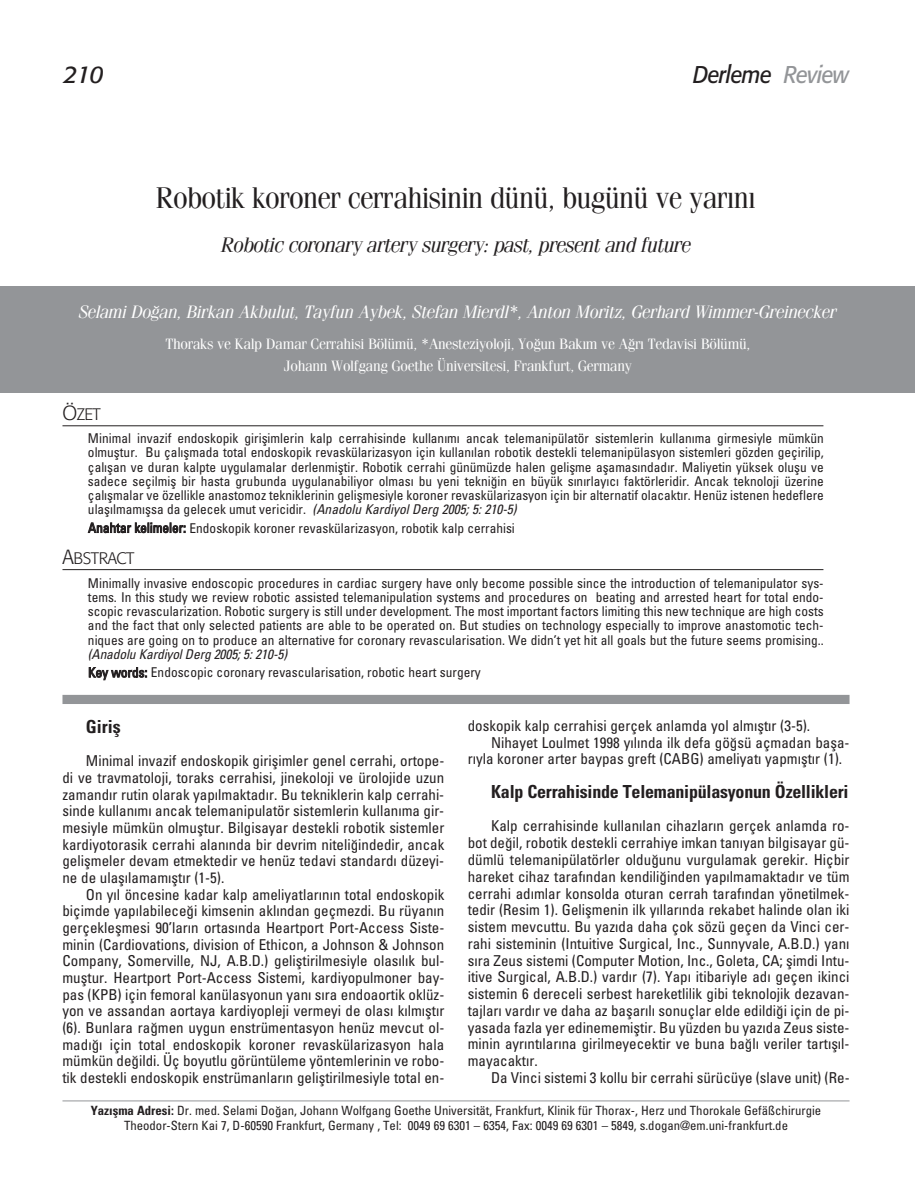
<style>
.page{position:relative;width:915px;height:1191px;background:#fff}
.page>*{position:absolute;margin:0;border:0;box-sizing:border-box;transform-origin:0 0}
.t1{font:30px "Fenice";letter-spacing:-.025em;color:#231f20}
.t2{font:italic 24px "Formata";letter-spacing:-.03em;color:#231f20;scale:.9 1}
.t3{font:italic 24px "Formata";letter-spacing:-.03em;color:#231f20}
.t4{font:italic 21px "Fenice";letter-spacing:-.03em;color:#231f20}
.t5{font:italic 18px "Fenice";letter-spacing:-.02em;color:#fff}
.t6{font:700 condensed 18px "Univers";letter-spacing:-.015em;color:#231f20}
.t7{font:300 16.5px "Formata";letter-spacing:-.025em;color:#231f20}
.t8{font:condensed 15px/16.6px "Univers";color:#231f20;text-align:justify}
.t9{font:15px/22.2px "Fenice";letter-spacing:-.02em;color:#fff;text-align:center}
.t10{font:condensed 13.5px/14.2px "Univers";color:#231f20;text-align:justify}
.t11{font:italic condensed 13.5px "Univers";color:#231f20}
.t12{font:condensed 12.75px/15px "Univers";color:#231f20;text-align:center}
.s1{color:#939598}
.s2{font-size:20.25px}
.s3{font-style:italic}
.s4{font-weight:700}
</style>
<div class="page">
<div style="left:0;top:286px;width:914px;height:106px;background:#939598"></div>
<hr style="left:62px;top:425px;width:761px;height:1px;background:#231f20">
<hr style="left:62px;top:569px;width:761px;height:1px;background:#231f20">
<div style="left:62px;top:695px;width:787px;height:9px;background:#939598"></div>
<hr style="left:62px;top:1100px;width:787px;height:1px;background:#939598">
<h2 class="t3" style="left:64px;top:64px;width:41px">210</h2>
<h2 class="t2" style="left:693px;top:64px;width:175px">Derleme <span class="s1">Review</span></h2>
<h1 class="t1" style="left:155px;top:187px;width:601px">Robotik koroner cerrahisinin dünü, bugünü ve yar›n›</h1>
<h3 class="t4" style="left:220px;top:237px;width:471px">Robotic coronary artery surgery: past, present and future</h3>
<p class="t5" style="left:79px;top:306px;width:759px">Selami Do¤an, Birkan Akbulut, Tayfun Aybek, Stefan Mierdl*, Anton Moritz, Gerhard Wimmer-Greinecker</p>
<p class="t9" style="left:165px;top:334px;width:586px">Thoraks ve Kalp Damar Cerrahisi Bölümü, *Anesteziyoloji, Yo¤un Bak›m ve A¤r› Tedavisi Bölümü,<br>Johann Wolfgang Goethe Üniversitesi, Frankfurt, Germany</p>
<p class="t7" style="left:62px;top:407px;width:40px"><span class="s2">Ö</span>ZET</p>
<p class="t10" style="left:88px;top:432px;width:737px">Minimal invazif endoskopik giriflimlerin kalp cerrahisinde kullan›m› ancak telemanipülatör sistemlerin kullan›ma girmesiyle mümkün olmufltur. Bu çal›flmada total endoskopik revaskülarizasyon için kullan›lan robotik destekli telemanipülasyon sistemleri gözden geçirilip, çal›flan ve duran kalpte uygulamalar derlenmifltir. Robotik cerrahi günümüzde halen geliflme aflamas›ndad›r. Maliyetin yüksek oluflu ve sadece seçilmifl bir hasta grubunda uygulanabiliyor olmas› bu yeni tekni¤in en büyük s›n›rlay›c› faktörleridir. Ancak teknoloji üzerine çal›flmalar ve özellikle anastomoz tekniklerinin geliflmesiyle koroner revaskülarizasyon için bir alternatif olacakt›r. Henüz istenen hedeflere ulafl›lmam›flsa da gelecek umut vericidir. <span class="s3">(Anadolu KardiyolDerg 2005;5:210-5)</span></p>
<p class="t10" style="left:88px;top:522px;width:428px">Anahtar kelimeler: Endoskopik koroner revaskülarizasyon, robotik kalp cerrahisi</p>
<p class="t7" style="left:62px;top:551px;width:73px"><span class="s2">A</span>BSTRACT</p>
<p class="t10" style="left:88px;top:577px;width:737px">Minimally invasive endoscopic procedures in cardiac surgery have only become possible since the introduction of telemanipulator sys&shy;tems. In this study we review robotic assisted telemanipulation systems and procedures on beating and arrested heart for total endo&shy;scopic revascularization. Robotic surgery is still under development. The most important factors limiting this new technique are high costs and the fact that only selected patients are able to be operated on. But studies on technology especially to improve anastomotic tech&shy;niques are going on to produce an alternative for coronary revascularisation. We didn’t yet hit all goals but the future seems promising..</p>
<p class="t11" style="left:88px;top:649px;width:203px">(Anadolu KardiyolDerg 2005;5:210-5)</p>
<p class="t10" style="left:88px;top:667px;width:394px">Key words: Endoscopic coronary revascularisation, robotic heart surgery</p>
<p class="t6" style="left:86px;top:720px;width:36px">Girifl</p>
<p class="t8" style="left:62px;top:754px;width:383px;text-indent:23px">Minimal invazif endoskopik giriflimler genel cerrahi, ortope&shy;di ve travmatoloji, toraks cerrahisi, jinekoloji ve ürolojide uzun zamand›r rutin olarak yap›lmaktad›r. Bu tekniklerin kalp cerrahi&shy;sinde kullan›m› ancak telemanipulatör sistemlerin kullan›ma gir&shy;mesiyle mümkün olmufltur. Bilgisayar destekli robotik sistemler kardiyotorasik cerrahi alan›nda bir devrim niteli¤indedir, ancak geliflmeler devam etmektedir ve henüz tedavi standard› düzeyi&shy;ne de ulafl›lamam›flt›r (1-5).</p>
<p class="t8" style="left:62px;top:887px;width:383px;text-indent:23px">On y›l öncesine kadar kalp ameliyatlar›n›n total endoskopik biçimde yap›labilece¤i kimsenin akl›ndan geçmezdi. Bu rüyan›n gerçekleflmesi 90’lar›n ortas›nda Heartport Port-Access Siste&shy;minin (Cardiovations, division of Ethicon, a Johnson &amp; Johnson Company, Somerville, NJ, A.B.D.) gelifltirilmesiyle olas›l›k bul&shy;mufltur. Heartport Port-Access Sistemi, kardiyopulmoner bay&shy;pas (KPB) için femoral kanülasyonun yan› s›ra endoaortik oklüz&shy;yon ve assandan aortaya kardiyopleji vermeyi de olas› k›lm›flt›r (6). Bunlara ra¤men uygun enstrümentasyon henüz mevcut ol&shy;mad›¤› için total endoskopik koroner revaskülarizasyon hala mümkün de¤ildi. Üç boyutlu görüntüleme yöntemlerinin ve robo&shy;tik destekli endoskopik enstrümanlar›n gelifltirilmesiyle total en-</p>
<p class="t8" style="left:467px;top:718px;width:344px">doskopik kalp cerrahisi gerçek anlamda yol alm›flt›r (3-5).</p>
<p class="t8" style="left:491px;top:735px;width:360px">Nihayet Loulmet 1998 y›l›nda ilk defa gö¤sü açmadan bafla-</p>
<p class="t8" style="left:467px;top:752px;width:376px">r›yla koroner arter baypas greft (CABG) ameliyat› yapm›flt›r (1).</p>
<p class="t6" style="left:491px;top:785px;width:359px">Kalp Cerrahisinde Telemanipülasyonun Özellikleri</p>
<p class="t8" style="left:467px;top:819px;width:383px;text-indent:23px">Kalp cerrahisinde kullan›lan cihazlar›n gerçek anlamda ro&shy;bot de¤il, robotik destekli cerrahiye imkan tan›yan bilgisayar gü&shy;dümlü telemanipülatörler oldu¤unu vurgulamak gerekir. Hiçbir hareket cihaz taraf›ndan kendili¤inden yap›lmamaktad›r ve tüm cerrahi ad›mlar konsolda oturan cerrah taraf›ndan yönetilmek&shy;tedir (Resim 1). Geliflmenin ilk y›llar›nda rekabet halinde olan iki sistem mevcuttu. Bu yaz›da daha çok sözü geçen da Vinci cer&shy;rahi sisteminin (Intuitive Surgical, Inc., Sunnyvale, A.B.D.) yan› s›ra Zeus sistemi (Computer Motion, Inc., Goleta, CA; flimdi Intu&shy;itive Surgical, A.B.D.) vard›r (7). Yap› itibariyle ad› geçen ikinci sistemin 6 dereceli serbest hareketlilik gibi teknolojik dezavan&shy;tajlar› vard›r ve daha az baflar›l› sonuçlar elde edildi¤i için de pi&shy;yasada fazla yer edinememifltir. Bu yüzden bu yaz›da Zeus siste&shy;minin ayr›nt›lar›na girilmeyecektir ve buna ba¤l› veriler tart›fl›l&shy;mayacakt›r.</p>
<p class="t8" style="left:491px;top:1070px;width:360px">Da Vinci sistemi 3 kollu bir cerrahi sürücüye (slave unit) (Re-</p>
<p class="t12" style="left:91px;top:1103px;width:731px"><span class="s4">Yaz›flma Adresi:</span> Dr. med. Selami Do¤an, Johann Wolfgang Goethe Universität, Frankfurt, Klinik für Thorax-, Herz und Thorokale Gefäßchirurgie<br>Theodor-Stern Kai 7, D-60590 Frankfurt, Germany , Tel: 0049 69 6301 – 6354, Fax: 0049 69 6301 – 5849, s.dogan@em.uni-frankfurt.de</p>
</div>
